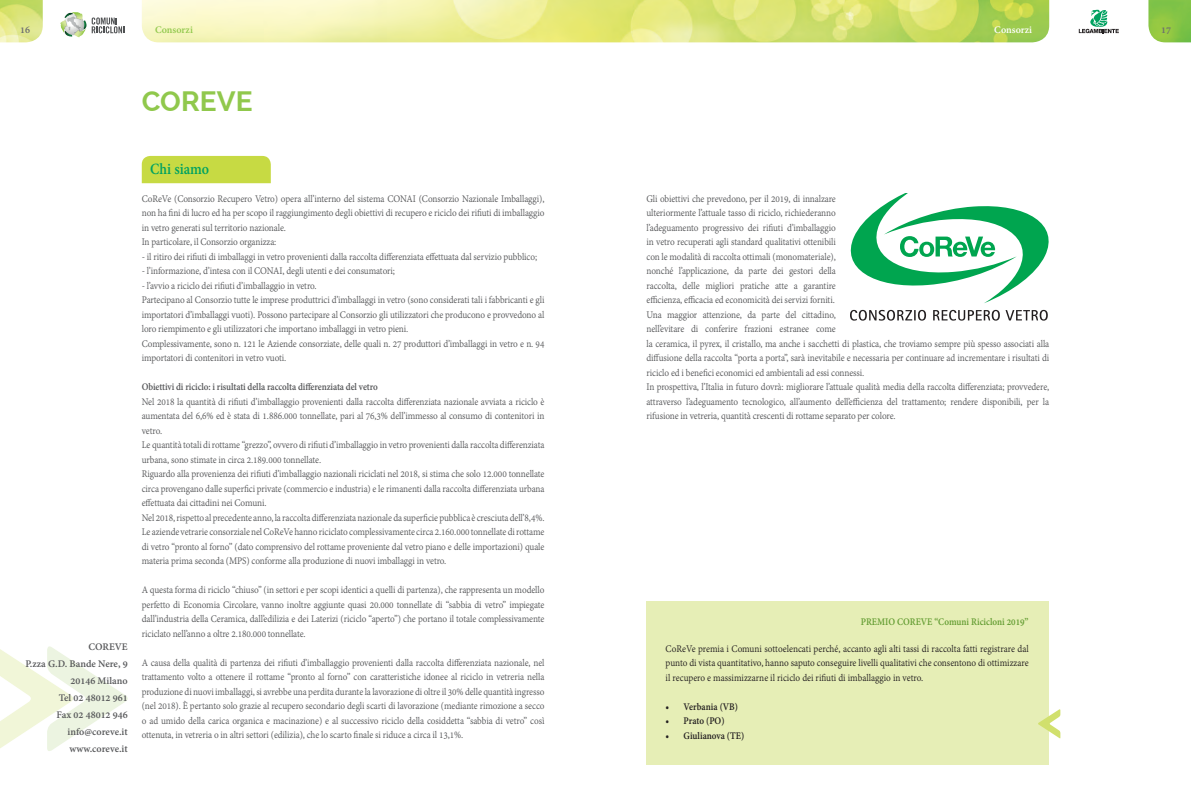
<style>
.page{position:relative;width:1191px;height:808px;background:#fff}
.page>*{position:absolute;margin:0;border:0;box-sizing:border-box;transform-origin:0 0}
.t1{font:700 28px "Raleway";color:#90c84c}
.t2{font:700 17px "Adobe Devanagari";color:#00a261;scale:.9 1}
.t3{font:11px/14.5px "Adobe Devanagari";letter-spacing:-.01em;color:#57585a;scale:.9 1}
.t4{font:11px/14.5px "Adobe Devanagari";color:#231f20;text-align:justify;scale:.9 1}
.t5{font:700 11px/17px "Adobe Devanagari";letter-spacing:-.005em;color:#57585a;text-align:right}
.t6{font:700 11px "Adobe Devanagari";letter-spacing:-.005em;color:#57585a;scale:.9 1}
.t7{font:700 11px "Adobe Devanagari";color:#231f20;scale:.9 1}
.t8{font:700 11px "Adobe Devanagari";color:#649d33;scale:.9 1}
.t9{font:700 11px "Adobe Devanagari";color:#90c84c}
.t10{font:700 11px "Adobe Devanagari";color:#fff}
.t11{font:700 11px "Adobe Devanagari";color:#6c6d70}
</style>
<div class="page">
<img style="left:142px;top:0;width:907px;height:42px">
<img style="left:1148px;top:0;width:43px;height:42px">
<img style="left:0;top:0;width:43px;height:42px">
<svg style="left:1078px;top:10px;width:40px;height:23px"></svg>
<svg style="left:60px;top:12px;width:64px;height:25px"></svg>
<div style="left:646px;top:601px;width:403px;height:164px;background:#e6eeb6"></div>
<svg style="left:1038px;top:709px;width:22px;height:30px"></svg>
<svg style="left:850px;top:310px;width:197px;height:11px"></svg>
<svg style="left:850px;top:194px;width:198px;height:109px"></svg>
<svg style="left:0;top:646px;width:128px;height:105px"></svg>
<div style="left:142px;top:156px;width:129px;height:27px;background:#c7da43"></div>
<p class="t11" style="left:20px;top:23px;width:11px">16</p>
<p class="t9" style="left:155px;top:23px;width:39px">Consorzi</p>
<p class="t10" style="left:994px;top:24px;width:39px">Consorzi</p>
<p class="t11" style="left:1161px;top:23px;width:11px">17</p>
<h1 class="t1" style="left:142px;top:86px;width:112px">COREVE</h1>
<p class="t5" style="left:25px;top:639px;width:104px">COREVE<br>P.zza G.D. Bande Nere, 9<br>20146 Milano<br>Tel 02 48012 961<br>Fax 02 48012 946 info@coreve.it www.coreve.it</p>
<h2 class="t2" style="left:150px;top:160px;width:67px">Chi siamo</h2>
<p class="t3" style="left:142px;top:192px;width:449px">CoReVe (Consorzio Recupero Vetro) opera all’interno del sistema CONAI (Consorzio Nazionale Imballaggi), non ha fini di lucro ed ha per scopo il raggiungimento degli obiettivi di recupero e riciclo dei rifiuti di imballaggio in vetro generati sul territorio nazionale.<br>In particolare, il Consorzio organizza:</p>
<p class="t3" style="left:142px;top:250px;width:441px">- il ritiro dei rifiuti di imballaggi in vetro provenienti dalla raccolta differenziata effettuata dal servizio pubblico;</p>
<p class="t3" style="left:142px;top:265px;width:283px">- l’informazione, d’intesa con il CONAI, degli utenti e dei consumatori;</p>
<p class="t3" style="left:142px;top:279px;width:449px">- l’avvio a riciclo dei rifiuti d’imballaggio in vetro.<br>Partecipano al Consorzio tutte le imprese produttrici d’imballaggi in vetro (sono considerati tali i fabbricanti e gli importatori d’imballaggi vuoti). Possono partecipare al Consorzio gli utilizzatori che producono e provvedono al loro riempimento e gli utilizzatori che importano imballaggi in vetro pieni.<br>Complessivamente, sono n. 121 le Aziende consorziate, delle quali n. 27 produttori d’imballaggi in vetro e n. 94 importatori di contenitori in vetro vuoti.</p>
<p class="t6" style="left:142px;top:381px;width:264px">Obiettivi di riciclo: i risultati della raccolta differenziata del vetro</p>
<p class="t3" style="left:142px;top:395px;width:449px">Nel 2018 la quantità di rifiuti d’imballaggio provenienti dalla raccolta differenziata nazionale avviata a riciclo è aumentata del 6,6% ed è stata di 1.886.000 tonnellate, pari al 76,3% dell’immesso al consumo di contenitori in vetro.<br>Le quantità totali di rottame “grezzo”, ovvero di rifiuti d’imballaggio in vetro provenienti dalla raccolta differenziata urbana, sono stimate in circa 2.189.000 tonnellate.<br>Riguardo alla provenienza dei rifiuti d’imballaggio nazionali riciclati nel 2018, si stima che solo 12.000 tonnellate circa provengano dalle superfici private (commercio e industria) e le rimanenti dalla raccolta differenziata urbana effettuata dai cittadini nei Comuni.<br>Nel 2018, rispetto al precedente anno, la raccolta differenziata nazionale da superficie pubblica è cresciuta dell’8,4%.<br>Le aziende vetrarie consorziale nel CoReVe hanno riciclato complessivamente circa 2.160.000 tonnellate di rottame di vetro “pronto al forno” (dato comprensivo del rottame proveniente dal vetro piano e delle importazioni) quale materia prima seconda (MPS) conforme alla produzione di nuovi imballaggi in vetro.</p>
<p class="t3" style="left:142px;top:584px;width:449px;text-align:justify">A questa forma di riciclo “chiuso” (in settori e per scopi identici a quelli di partenza), che rappresenta un modello perfetto di Economia Circolare, vanno inoltre aggiunte quasi 20.000 tonnellate di “sabbia di vetro” impiegate dall’industria della Ceramica, dall’edilizia e dei Laterizi (riciclo “aperto”) che portano il totale complessivamente riciclato nell’anno a oltre 2.180.000 tonnellate.</p>
<p class="t3" style="left:142px;top:656px;width:449px;text-align:justify">A causa della qualità di partenza dei rifiuti d’imballaggio provenienti dalla raccolta differenziata nazionale, nel trattamento volto a ottenere il rottame “pronto al forno” con caratteristiche idonee al riciclo in vetreria nella produzione di nuovi imballaggi, si avrebbe una perdita durante la lavorazione di oltre il 30% delle quantità ingresso (nel 2018). È pertanto solo grazie al recupero secondario degli scarti di lavorazione (mediante rimozione a secco o ad umido della carica organica e macinazione) e al successivo riciclo della cosiddetta “sabbia di vetro” così ottenuta, in vetreria o in altri settori (edilizia), che lo scarto finale si riduce a circa il 13,1%.</p>
<p class="t3" style="left:646px;top:192px;width:449px">Gli obiettivi che prevedono, per il 2019, di innalzare<br>ulteriormente l’attuale tasso di riciclo, richiederanno<br>l’adeguamento progressivo dei rifiuti d’imballaggio<br>in vetro recuperati agli standard qualitativi ottenibili<br>con le modalità di raccolta ottimali (monomateriale),<br>nonché l’applicazione, da parte dei gestori della<br>raccolta, delle migliori pratiche atte a garantire<br>efficienza, efficacia ed economicità dei servizi forniti.<br>Una maggior attenzione, da parte del cittadino,<br>nell’evitare di conferire frazioni estranee come<br>la ceramica, il pyrex, il cristallo, ma anche i sacchetti di plastica, che troviamo sempre più spesso associati alla diffusione della raccolta “porta a porta”, sarà inevitabile e necessaria per continuare ad incrementare i risultati di riciclo ed i benefici economici ed ambientali ad essi connessi.<br>In prospettiva, l’Italia in futuro dovrà: migliorare l’attuale qualità media della raccolta differenziata; provvedere, attraverso l’adeguamento tecnologico, all’aumento dell’efficienza del trattamento; rendere disponibili, per la rifusione in vetreria, quantità crescenti di rottame separato per colore.</p>
<p class="t8" style="left:860px;top:615px;width:188px">PREMIO COREVE “Comuni Ricicloni 2019”</p>
<p class="t4" style="left:665px;top:642px;width:405px">CoReVe premia i Comuni sottoelencati perché, accanto agli alti tassi di raccolta fatti registrare dal punto di vista quantitativo, hanno saputo conseguire livelli qualitativi che consentono di ottimizzare il recupero e massimizzarne il riciclo dei rifiuti di imballaggio in vetro.</p>
<p class="t7" style="left:665px;top:700px;width:82px">• Verbania (VB)</p>
<p class="t7" style="left:665px;top:714px;width:67px">• Prato (PO)</p>
<p class="t7" style="left:665px;top:729px;width:89px">• Giulianova (TE)</p>
</div>
